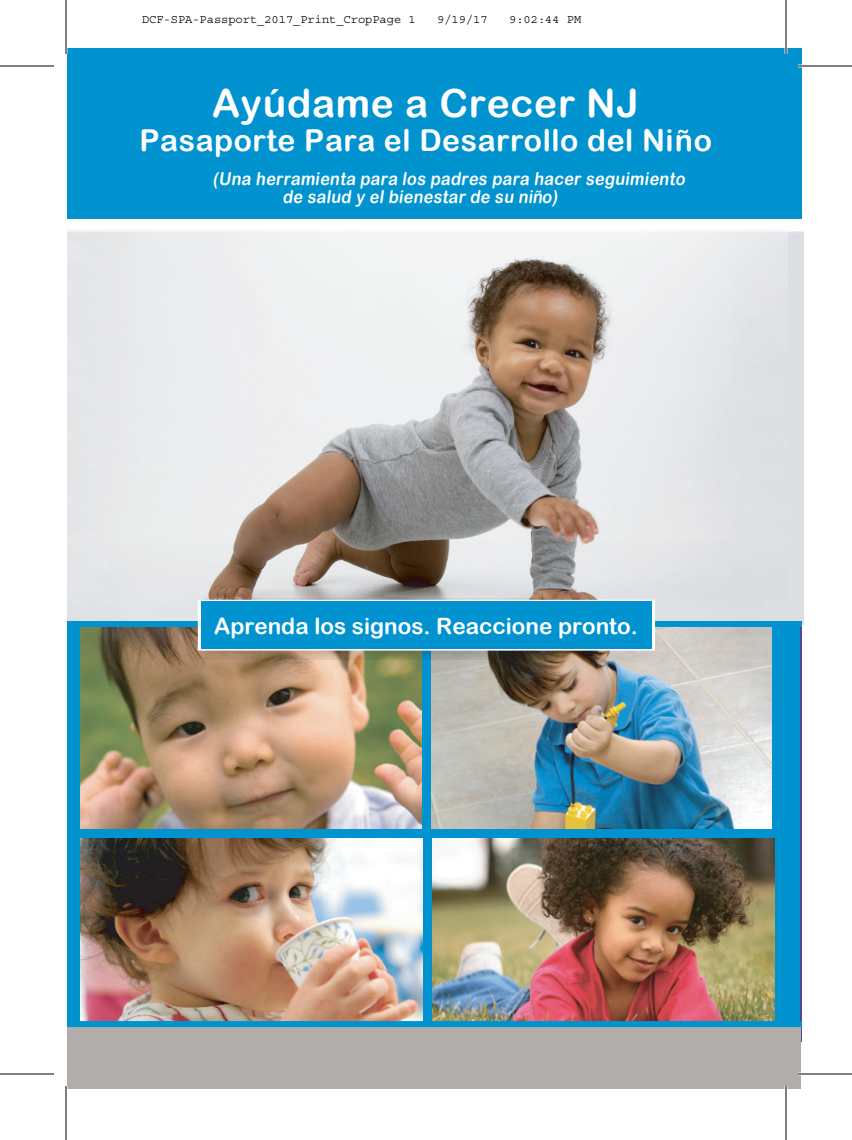
<style>
.page{position:relative;width:852px;height:1140px;background:#fff}
.page>*{position:absolute;margin:0;border:0;box-sizing:border-box;transform-origin:0 0}
.t1{font:38.8px "Arial Rounded MT Bold";letter-spacing:.02em;color:#fff}
.t2{font:30.2px "Arial Rounded MT Bold";letter-spacing:.02em;color:#fff}
.t3{font:22.4px "Arial Rounded MT Bold";color:#fff}
.t4{font:17.8px/17.8px "Arial Rounded MT Bold";color:#fff;scale:.91 1}
.t5{font:12px "Courier";color:#000}
</style>
<div class="page">
<div style="left:66px;top:606px;width:735px;height:435px;background:#0093d0"></div>
<div style="left:67px;top:1023px;width:734px;height:66px;background:#b0adaa"></div>
<svg style="left:67px;top:230px;width:737px;height:398px;fill:#e7e8ea"></svg>
<div style="left:66px;top:48px;width:736px;height:170px;background:#0093d0"></div>
<img style="left:432px;top:628px;width:340px;height:200px">
<img style="left:432px;top:838px;width:342px;height:183px">
<img style="left:80px;top:838px;width:342px;height:183px">
<img style="left:80px;top:628px;width:342px;height:200px">
<div style="left:66px;top:1021px;width:736px;height:6px;background:#0093d0"></div>
<div style="left:66px;top:621px;width:736px;height:6px;background:#0093d0"></div>
<svg style="left:205px;top:598px;width:348px;height:62px;background:#908571"></svg>
<div style="left:198px;top:600px;width:457px;height:51px;border:4px solid #fff"></div>
<div style="left:201px;top:602px;width:451px;height:47px;background:#0093d0"></div>
<div style="left:48px;top:48px;width:19px;height:1044px;background:#fff"></div>
<hr style="left:798px;top:65px;width:54px;height:2px;background:#fff">
<hr style="left:798px;top:1073px;width:54px;height:2px;background:#fff">
<hr style="left:785px;top:0;width:2px;height:54px;background:#fff">
<hr style="left:785px;top:1086px;width:2px;height:54px;background:#fff">
<hr style="left:0;top:66px;width:54px;height:1px;background:#000">
<hr style="left:798px;top:66px;width:54px;height:1px;background:#000">
<hr style="left:0;top:1074px;width:54px;height:1px;background:#000">
<hr style="left:798px;top:1074px;width:54px;height:1px;background:#000">
<hr style="left:66px;top:0;width:1px;height:54px;background:#000">
<hr style="left:66px;top:1086px;width:1px;height:54px;background:#000">
<hr style="left:786px;top:0;width:1px;height:54px;background:#000">
<hr style="left:786px;top:1086px;width:1px;height:54px;background:#000">
<p class="t5" style="left:142px;top:13px;width:275px">DCF-SPA-Passport_2017_Print_CropPage 1</p>
<p class="t5" style="left:437px;top:13px;width:52px">9/19/17</p>
<p class="t5" style="left:509px;top:13px;width:73px">9:02:44 PM</p>
<h1 class="t1" style="left:212px;top:81px;width:428px">Ayúdame a Crecer NJ</h1>
<h2 class="t2" style="left:140px;top:123px;width:574px">Pasaporte Para el Desarrollo del Niño</h2>
<p class="t4" style="left:282px;top:169px;width:447px;text-indent:-70px">(Una herramienta para los padres para hacer seguimiento de salud y el bienestar de su niño)</p>
<p class="t3" style="left:214px;top:613px;width:425px">Aprenda los signos. Reaccione pronto.</p>
</div>
